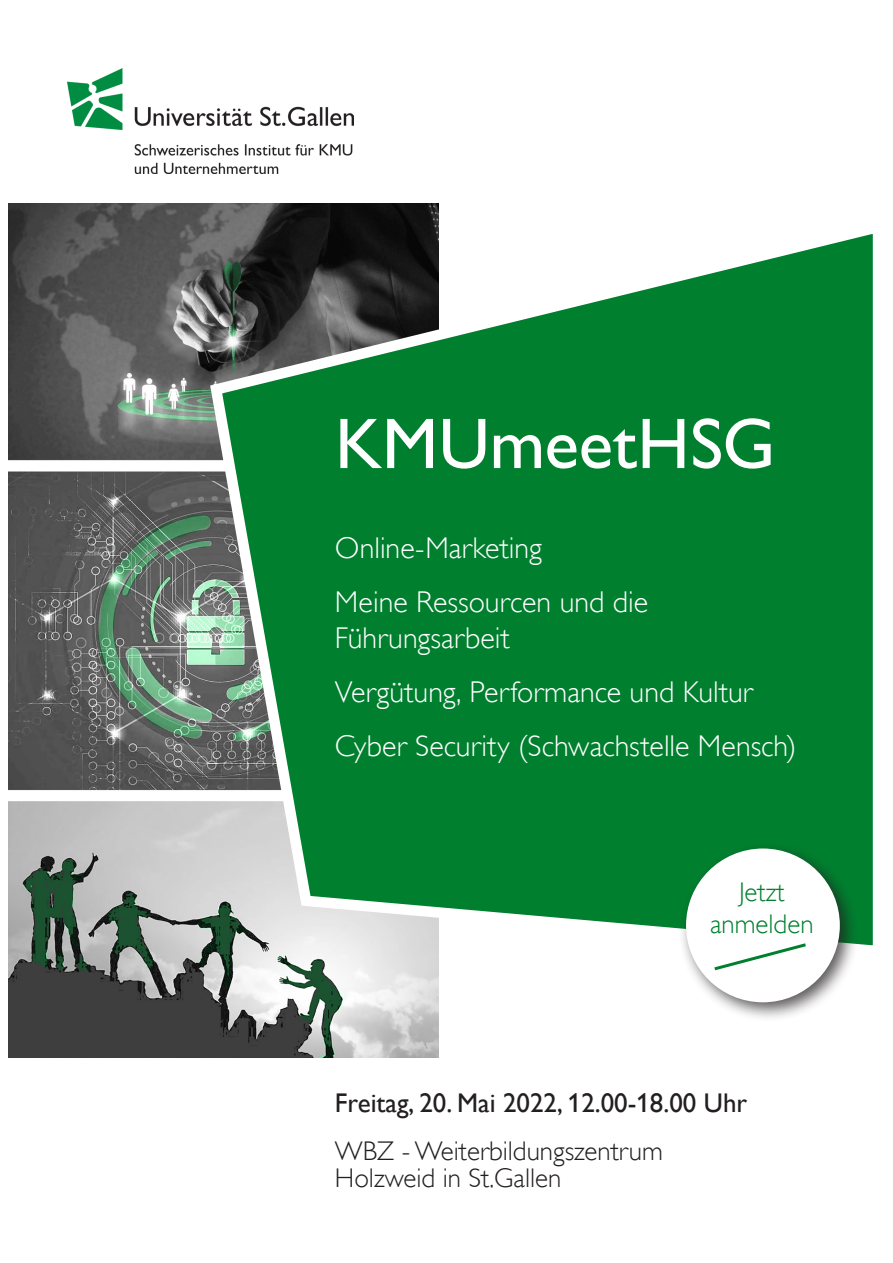
<style>
.page{position:relative;width:893px;height:1263px;background:#fff}
.page>*{position:absolute;margin:0;border:0;box-sizing:border-box;transform-origin:0 0}
.Title_74_Black{font:72px "Gill Alt One";letter-spacing:-.005em;color:#fff}
.Title_30_Black{font:300 30px/36px "Gill Alt One";color:#fff}
.t1{font:300 27px/27px "Gill Alt One";color:#231f20}
.t2{font:27px "Gill Alt One";color:#231f20}
.t3{font:300 27px/32.4px "Gill Alt One";color:#00802f;text-align:center}
</style>
<div class="page">
<img style="left:9px;top:203px;width:429px;height:855px">
<img style="left:67px;top:68px;width:287px;height:105px">
<svg style="left:204px;top:214px;width:669px;height:748px;background:#2d8c50"></svg>
<div style="left:678px;top:840px;width:182px;height:182px;background:#231f20;opacity:.75"></div>
<div style="left:686px;top:848px;width:154px;height:154px;background:#fff;border-radius:50%"></div>
<svg style="left:714px;top:943px;width:92px;height:28px"></svg>
<p class="Title_74_Black" style="left:335px;top:402px;width:442px">KMUmeetHSG</p>
<p class="Title_30_Black" style="left:335px;top:530px;width:208px">Online-Marketing</p>
<p class="Title_30_Black" style="left:335px;top:584px;width:315px">Meine Ressourcen und die<br>Führungsarbeit</p>
<p class="Title_30_Black" style="left:335px;top:674px;width:419px">Vergütung, Performance und Kultur</p>
<p class="Title_30_Black" style="left:335px;top:728px;width:463px">Cyber Security (Schwachstelle Mensch)</p>
<p class="t3" style="left:710px;top:876px;width:105px">Jetzt anmelden</p>
<p class="t2" style="left:335px;top:1087px;width:414px">Freitag, 20. Mai 2022, 12.00-18.00 Uhr</p>
<p class="t1" style="left:335px;top:1137px;width:330px">WBZ - Weiterbildungszentrum<br>Holzweid in St.Gallen</p>
</div>
